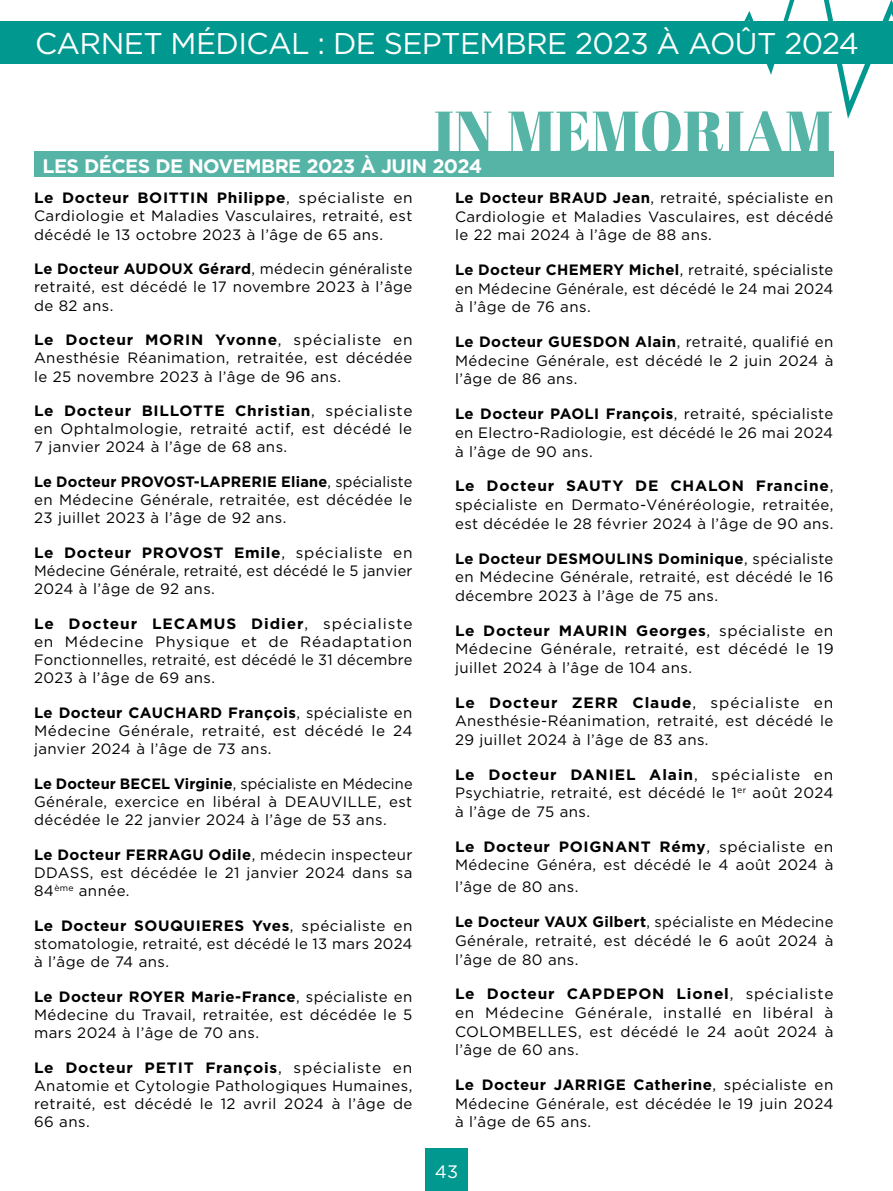
<style>
.page{position:relative;width:893px;height:1191px;background:#fff}
.page>*{position:absolute;margin:0;border:0;box-sizing:border-box;transform-origin:0 0}
.t1{font:57.75px "Abril Fatface";color:#56b4a7}
.t2{font:30px "Gotham";letter-spacing:-.02em;color:#fff}
.t3{font:700 19.5px "Gotham";letter-spacing:-.03em;color:#fff}
.t4{font:18px "Gotham";color:#fff}
.t5{font:15px/18.1px "Gotham";letter-spacing:.03em;color:#000;text-align:justify}
.s1{font-weight:700}
</style>
<div class="page">
<div style="left:425px;top:1148px;width:43px;height:43px;background:#00988f"></div>
<svg style="left:744px;top:0;width:149px;height:119px"></svg>
<div style="left:0;top:21px;width:893px;height:43px;background:#00988f"></div>
<div style="left:34px;top:151px;width:799px;height:25px;background:#56b4a7"></div>
<h2 class="t2" style="left:35px;top:26px;width:825px">CARNET MÉDICAL : DE SEPTEMBRE 2023 À AOÛT 2024</h2>
<h1 class="t1" style="left:434px;top:91px;width:401px">IN MEMORIAM</h1>
<h3 class="t3" style="left:43px;top:155px;width:441px">LES DÉCES DE NOVEMBRE 2023 À JUIN 2024</h3>
<p class="t5" style="left:34px;top:189px;width:380px"><span class="s1">Le Docteur BOITTIN Philippe</span>, spécialiste en Cardiologie et Maladies Vasculaires, retraité, est décédé le 13 octobre 2023 à l’âge de 65 ans.</p>
<p class="t5" style="left:34px;top:259px;width:380px"><span class="s1">Le Docteur AUDOUX Gérard</span>, médecin généraliste retraité, est décédé le 17 novembre 2023 à l’âge de 82 ans.</p>
<p class="t5" style="left:34px;top:330px;width:380px"><span class="s1">Le Docteur MORIN Yvonne</span>, spécialiste en Anesthésie Réanimation, retraitée, est décédée le 25 novembre 2023 à l’âge de 96 ans.</p>
<p class="t5" style="left:34px;top:401px;width:380px"><span class="s1">Le Docteur BILLOTTE Christian</span>, spécialiste en Ophtalmologie, retraité actif, est décédé le 7 janvier 2024 à l’âge de 68 ans.</p>
<p class="t5" style="left:34px;top:472px;width:380px"><span class="s1">Le Docteur PROVOST-LAPRERIE Eliane</span>, spécialiste en Médecine Générale, retraitée, est décédée le 23 juillet 2023 à l’âge de 92 ans.</p>
<p class="t5" style="left:34px;top:543px;width:380px"><span class="s1">Le Docteur PROVOST Emile</span>, spécialiste en Médecine Générale, retraité, est décédé le 5 janvier 2024 à l’âge de 92 ans.</p>
<p class="t5" style="left:34px;top:614px;width:380px"><span class="s1">Le Docteur LECAMUS Didier</span>, spécialiste en Médecine Physique et de Réadaptation Fonctionnelles, retraité, est décédé le 31 décembre 2023 à l’âge de 69 ans.</p>
<p class="t5" style="left:34px;top:703px;width:380px"><span class="s1">Le Docteur CAUCHARD François</span>, spécialiste en Médecine Générale, retraité, est décédé le 24 janvier 2024 à l’âge de 73 ans.</p>
<p class="t5" style="left:34px;top:774px;width:380px"><span class="s1">Le Docteur BECEL Virginie</span>, spécialiste en Médecine Générale, exercice en libéral à DEAUVILLE, est décédée le 22 janvier 2024 à l’âge de 53 ans.</p>
<p class="t5" style="left:34px;top:845px;width:380px"><span class="s1">Le Docteur FERRAGU Odile</span>, médecin inspecteur DDASS, est décédée le 21 janvier 2024 dans sa 84<sup>ème</sup> année.</p>
<p class="t5" style="left:34px;top:916px;width:380px"><span class="s1">Le Docteur SOUQUIERES Yves</span>, spécialiste en stomatologie, retraité, est décédé le 13 mars 2024 à l’âge de 74 ans.</p>
<p class="t5" style="left:34px;top:987px;width:380px"><span class="s1">Le Docteur ROYER Marie-France</span>, spécialiste en Médecine du Travail, retraitée, est décédée le 5 mars 2024 à l’âge de 70 ans.</p>
<p class="t5" style="left:34px;top:1058px;width:380px"><span class="s1">Le Docteur PETIT François</span>, spécialiste en Anatomie et Cytologie Pathologiques Humaines, retraité, est décédé le 12 avril 2024 à l’âge de 66 ans.</p>
<p class="t5" style="left:455px;top:188px;width:380px;line-height:18.6px"><span class="s1">Le Docteur BRAUD Jean</span>, retraité, spécialiste en Cardiologie et Maladies Vasculaires, est décédé le 22 mai 2024 à l’âge de 88 ans.</p>
<p class="t5" style="left:455px;top:260px;width:380px;line-height:18.6px"><span class="s1">Le Docteur CHEMERY Michel</span>, retraité, spécialiste en Médecine Générale, est décédé le 24 mai 2024 à l’âge de 76 ans.</p>
<p class="t5" style="left:455px;top:332px;width:380px;line-height:18.6px"><span class="s1">Le Docteur GUESDON Alain</span>, retraité, qualifié en Médecine Générale, est décédé le 2 juin 2024 à l’âge de 86 ans.</p>
<p class="t5" style="left:455px;top:404px;width:380px;line-height:18.6px"><span class="s1">Le Docteur PAOLI François</span>, retraité, spécialiste en Electro-Radiologie, est décédé le 26 mai 2024 à l’âge de 90 ans.</p>
<p class="t5" style="left:455px;top:476px;width:380px;line-height:18.6px"><span class="s1">Le Docteur SAUTY DE CHALON Francine</span>, spécialiste en Dermato-Vénéréologie, retraitée, est décédée le 28 février 2024 à l’âge de 90 ans.</p>
<p class="t5" style="left:455px;top:548px;width:380px;line-height:18.6px"><span class="s1">Le Docteur DESMOULINS Dominique</span>, spécialiste en Médecine Générale, retraité, est décédé le 16 décembre 2023 à l’âge de 75 ans.</p>
<p class="t5" style="left:455px;top:620px;width:380px;line-height:18.6px"><span class="s1">Le Docteur MAURIN Georges</span>, spécialiste en Médecine Générale, retraité, est décédé le 19 juillet 2024 à l’âge de 104 ans.</p>
<p class="t5" style="left:455px;top:693px;width:380px;line-height:18.6px"><span class="s1">Le Docteur ZERR Claude</span>, spécialiste en Anesthésie-Réanimation, retraité, est décédé le 29 juillet 2024 à l’âge de 83 ans.</p>
<p class="t5" style="left:455px;top:765px;width:380px;line-height:18.6px"><span class="s1">Le Docteur DANIEL Alain</span>, spécialiste en Psychiatrie, retraité, est décédé le 1<sup>er</sup> août 2024 à l’âge de 75 ans.</p>
<p class="t5" style="left:455px;top:837px;width:380px;line-height:18.6px"><span class="s1">Le Docteur POIGNANT Rémy</span>, spécialiste en<br>Médecine Généra, est décédé le 4 août 2024 à</p>
<p class="t5" style="left:455px;top:878px;width:125px">l’âge de 80 ans.</p>
<p class="t5" style="left:455px;top:912px;width:380px;line-height:18.6px"><span class="s1">Le Docteur VAUX Gilbert</span>, spécialiste en Médecine Générale, retraité, est décédé le 6 août 2024 à l’âge de 80 ans.</p>
<p class="t5" style="left:455px;top:984px;width:380px;line-height:18.6px"><span class="s1">Le Docteur CAPDEPON Lionel</span>, spécialiste en Médecine Générale, installé en libéral à COLOMBELLES, est décédé le 24 août 2024 à l’âge de 60 ans.</p>
<p class="t5" style="left:455px;top:1075px;width:380px;line-height:18.6px"><span class="s1">Le Docteur JARRIGE Catherine</span>, spécialiste en Médecine Générale, est décédée le 19 juin 2024 à l’âge de 65 ans.</p>
<p class="t4" style="left:435px;top:1161px;width:25px">43</p>
</div>
